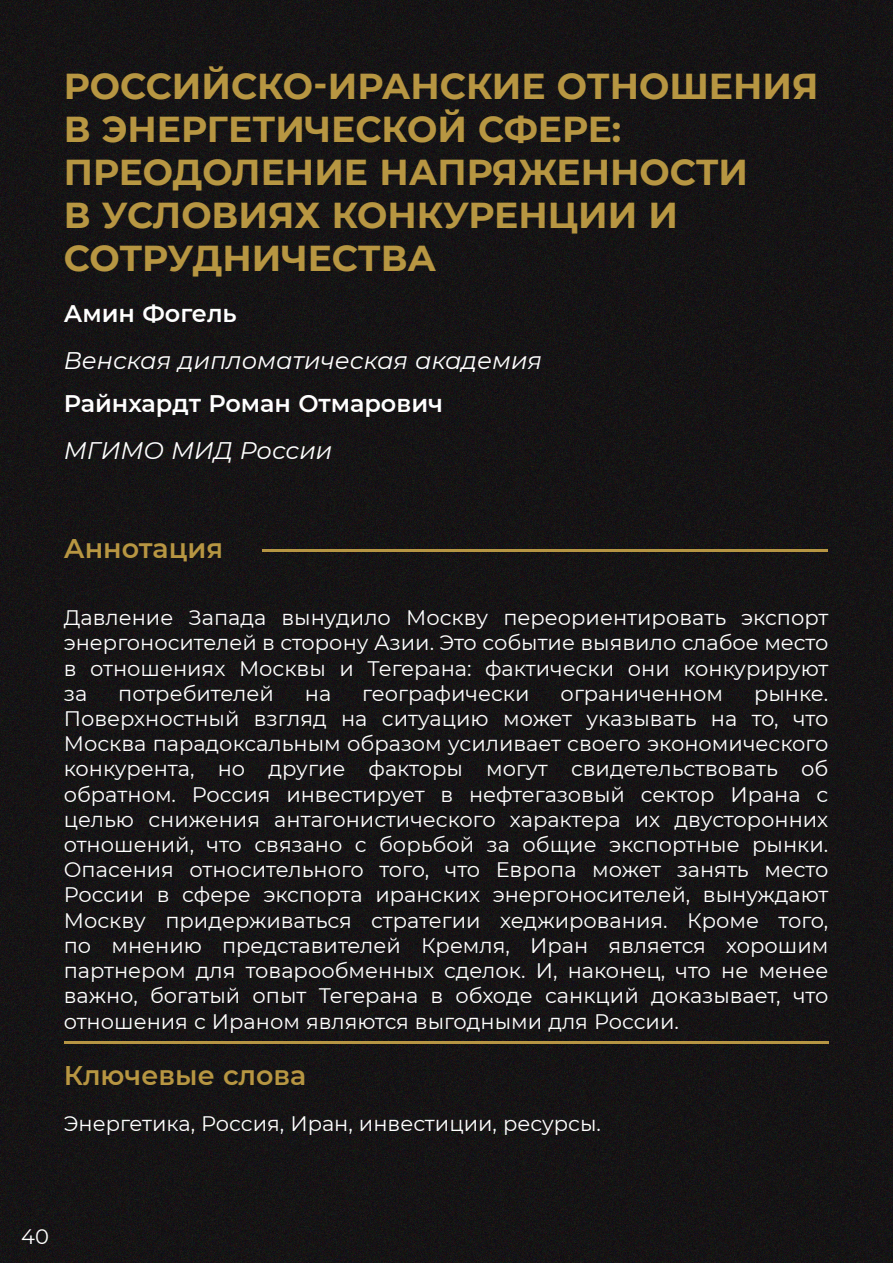
<style>
.page{position:relative;width:893px;height:1263px;background:#fff}
.page>*{position:absolute;margin:0;border:0;box-sizing:border-box;transform-origin:0 0}
.t1{font:700 36px/43.2px "Montserrat";color:#b79642}
.t2{font:600 27px "Montserrat";color:#b79642}
.t3{font:italic 24px "Montserrat";color:#fff}
.t4{font:600 24px "Montserrat";color:#fff}
.t5{font:21px/25.2px "Montserrat";color:#fff;text-align:justify}
</style>
<div class="page">
<img style="left:0;top:0;width:893px;height:1263px">
<hr style="left:263px;top:549px;width:565px;height:3px;background:#b69543">
<hr style="left:65px;top:1041px;width:764px;height:2px;background:#b69543">
<p class="t1" style="left:64px;top:62px;width:756px">РОССИЙСКО-ИРАНСКИЕ ОТНОШЕНИЯ<br>В ЭНЕРГЕТИЧЕСКОЙ СФЕРЕ:<br>ПРЕОДОЛЕНИЕ НАПРЯЖЕННОСТИ<br>В УСЛОВИЯХ КОНКУРЕНЦИИ И<br>СОТРУДНИЧЕСТВА</p>
<p class="t4" style="left:64px;top:297px;width:174px">Амин Фогель</p>
<p class="t3" style="left:64px;top:344px;width:480px">Венская дипломатическая академия</p>
<p class="t4" style="left:64px;top:387px;width:381px">Райнхардт Роман Отмарович</p>
<p class="t3" style="left:64px;top:434px;width:270px">МГИМО МИД России</p>
<p class="t2" style="left:64px;top:529px;width:161px">Аннотация</p>
<p class="t5" style="left:64px;top:604px;width:766px">Давление Запада вынудило Москву переориентировать экспорт энергоносителей в сторону Азии. Это событие выявило слабое место в отношениях Москвы и Тегерана: фактически они конкурируют за</p>
<p class="t5" style="left:118px;top:680px;width:157px">потребителей</p>
<p class="t5" style="left:305px;top:680px;width:28px">на</p>
<p class="t5" style="left:362px;top:680px;width:169px">географически</p>
<p class="t5" style="left:561px;top:680px;width:164px">ограниченном</p>
<p class="t5" style="left:64px;top:680px;width:766px;text-indent:690px">рынке.<br>Поверхностный взгляд на ситуацию может указывать на то, что Москва парадоксальным образом усиливает своего экономического конкурента, но другие факторы могут свидетельствовать об обратном. Россия инвестирует в нефтегазовый сектор Ирана с целью снижения антагонистического характера их двусторонних отношений, что связано с борьбой за общие экспортные рынки.<br>Опасения относительного того, что Европа может занять место России в сфере экспорта иранских энергоносителей, вынуждают Москву придерживаться стратегии хеджирования. Кроме того, по мнению представителей Кремля, Иран является хорошим партнером для товарообменных сделок. И, наконец, что не менее важно, богатый опыт Тегерана в обходе санкций доказывает, что отношения с Ираном являются выгодными для России.</p>
<p class="t2" style="left:64px;top:1056px;width:244px">Ключевые слова</p>
<p class="t5" style="left:64px;top:1110px;width:539px">Энергетика, Россия, Иран, инвестиции, ресурсы.</p>
<p class="t5" style="left:21px;top:1223px;width:29px">40</p>
</div>
